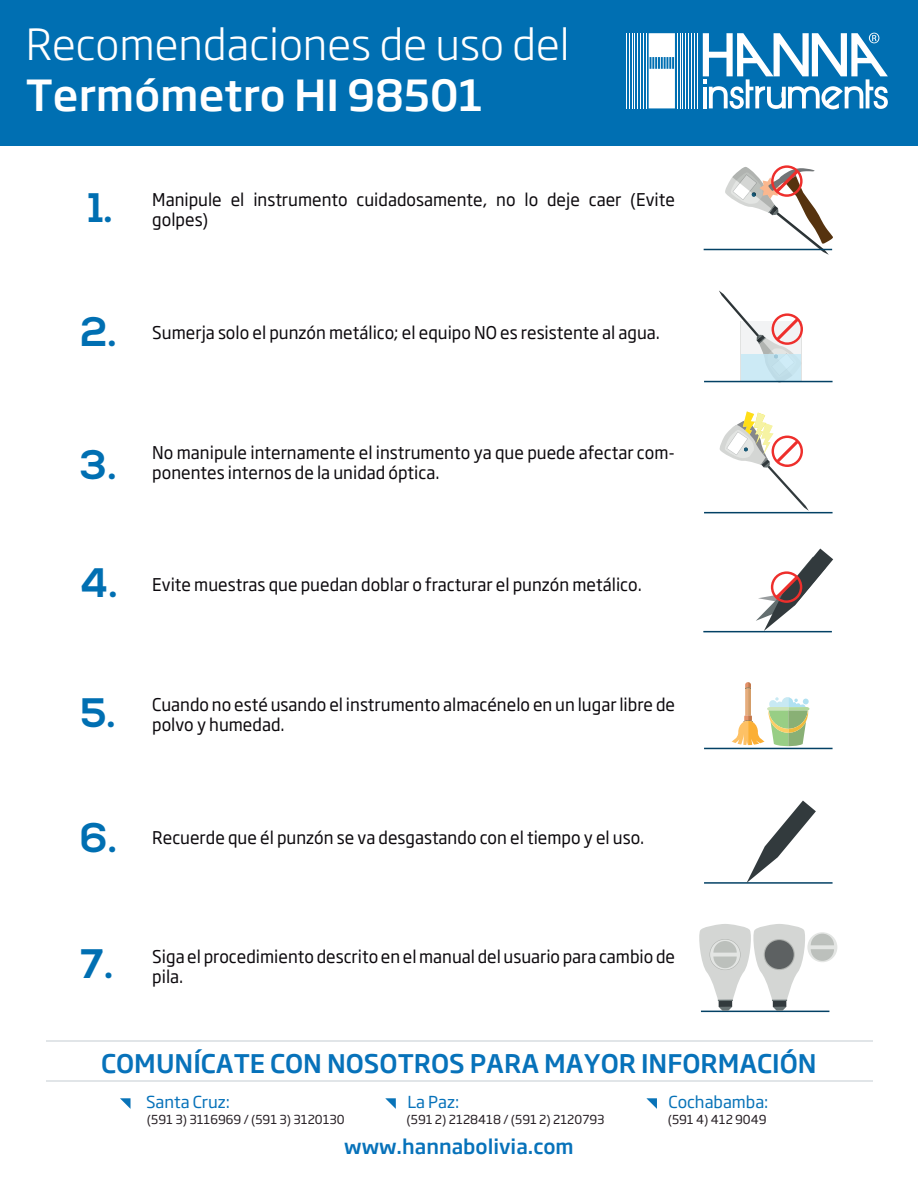
<style>
.page{position:relative;width:918px;height:1188px;background:#fff}
.page>*{position:absolute;margin:0;border:0;box-sizing:border-box;transform-origin:0 0}
.t1{font:300 42.3px "Soho Gothic Pro";color:#fff}
.t2{font:500 42.3px "Soho Gothic Pro";color:#fff}
.t3{font:700 41.1px "Nexa";color:#006fb2}
.t4{font:500 25.35px "Soho Gothic Pro";color:#0772ba}
.t5{font:500 19.95px "Soho Gothic Pro";color:#0772ba}
.t6{font:17.4px/19.8px "Soho Gothic Pro";color:#0c090d;scale:.95 1}
.t7{font:16.35px "Soho Gothic Pro";color:#0772ba}
.t8{font:16.35px "Soho Gothic Pro";color:#0873b8}
.t9{font:12.3px "Soho Gothic Pro";color:#251e23}
</style>
<div class="page">
<hr style="left:704px;top:249px;width:128px;height:1px;background:#034165">
<svg style="left:724px;top:165px;width:109px;height:90px"></svg>
<hr style="left:704px;top:381px;width:129px;height:1px;background:#034165">
<svg style="left:719px;top:291px;width:84px;height:92px"></svg>
<hr style="left:704px;top:748px;width:129px;height:1px;background:#034165">
<svg style="left:732px;top:682px;width:77px;height:64px"></svg>
<hr style="left:703px;top:631px;width:129px;height:1px;background:#034165">
<svg style="left:756px;top:549px;width:77px;height:82px"></svg>
<hr style="left:704px;top:882px;width:129px;height:2px;background:#034165">
<svg style="left:747px;top:801px;width:69px;height:82px"></svg>
<hr style="left:701px;top:1011px;width:128px;height:1px;background:#034165">
<svg style="left:719px;top:1007px;width:13px;height:4px"></svg>
<div style="left:719px;top:1001px;width:13px;height:6px;background:#323a3d"></div>
<svg style="left:773px;top:1007px;width:13px;height:4px"></svg>
<div style="left:773px;top:1001px;width:13px;height:6px;background:#323a3d"></div>
<div style="left:807px;top:932px;width:30px;height:30px;background:#e3e5e3;border-radius:50%"></div>
<svg style="left:699px;top:924px;width:135px;height:77px"></svg>
<div style="left:765px;top:940px;width:29px;height:29px;background:#5d6162;border-radius:50%"></div>
<div style="left:0;top:0;width:918px;height:146px;background:#006fb2"></div>
<hr style="left:697px;top:33px;width:1px;height:75px;background:#fff">
<hr style="left:694px;top:33px;width:1px;height:75px;background:#fff">
<hr style="left:691px;top:33px;width:1px;height:75px;background:#fff">
<hr style="left:688px;top:33px;width:1px;height:75px;background:#fff">
<hr style="left:685px;top:33px;width:1px;height:75px;background:#fff">
<hr style="left:683px;top:33px;width:1px;height:75px;background:#fff">
<hr style="left:680px;top:33px;width:1px;height:75px;background:#fff">
<hr style="left:677px;top:33px;width:1px;height:75px;background:#fff">
<hr style="left:646px;top:33px;width:1px;height:75px;background:#fff">
<hr style="left:643px;top:33px;width:1px;height:75px;background:#fff">
<hr style="left:640px;top:33px;width:1px;height:75px;background:#fff">
<hr style="left:637px;top:33px;width:1px;height:75px;background:#fff">
<hr style="left:635px;top:33px;width:1px;height:75px;background:#fff">
<hr style="left:632px;top:33px;width:1px;height:75px;background:#fff">
<hr style="left:629px;top:33px;width:1px;height:75px;background:#fff">
<hr style="left:626px;top:33px;width:1px;height:75px;background:#fff">
<svg style="left:649px;top:33px;width:26px;height:75px;background:#e2eef6"></svg>
<svg style="left:703px;top:33px;width:185px;height:76px"></svg>
<hr style="left:704px;top:512px;width:129px;height:1px;background:#034165">
<svg style="left:719px;top:411px;width:90px;height:100px"></svg>
<hr style="left:46px;top:1041px;width:826px;height:1px;background:#e1e5e8">
<hr style="left:46px;top:1080px;width:826px;height:1px;background:#e1e5e8">
<svg style="left:120px;top:1098px;width:11px;height:11px"></svg>
<svg style="left:385px;top:1098px;width:11px;height:11px"></svg>
<svg style="left:646px;top:1098px;width:11px;height:11px"></svg>
<h1 class="t1" style="left:26px;top:11px;width:545px">Recomendaciones de uso del</h1>
<h1 class="t2" style="left:26px;top:62px;width:459px">Termómetro HI 98501</h1>
<h2 class="t3" style="left:88px;top:184px;width:27px">1.</h2>
<h2 class="t3" style="left:81px;top:308px;width:38px">2.</h2>
<p class="t6" style="left:152px;top:189px;width:552px">Manipule el instrumento cuidadosamente, no lo deje caer (Evite golpes)</p>
<p class="t6" style="left:152px;top:322px;width:536px">Sumerja solo el punzón metálico; el equipo NO es resistente al agua.</p>
<h2 class="t3" style="left:81px;top:441px;width:38px">3.</h2>
<h2 class="t3" style="left:81px;top:559px;width:39px">4.</h2>
<p class="t6" style="left:152px;top:442px;width:552px">No manipule internamente el instrumento ya que puede afectar com&shy;ponentes internos de la unidad óptica.</p>
<p class="t6" style="left:152px;top:573px;width:517px">Evite muestras que puedan doblar o fracturar el punzón metálico.</p>
<h2 class="t3" style="left:81px;top:689px;width:37px">5.</h2>
<h2 class="t3" style="left:81px;top:814px;width:39px">6.</h2>
<p class="t6" style="left:152px;top:694px;width:552px">Cuando no esté usando el instrumento almacénelo en un lugar libre de polvo y humedad.</p>
<p class="t6" style="left:152px;top:827px;width:520px">Recuerde que él punzón se va desgastando con el tiempo y el uso.</p>
<h2 class="t3" style="left:81px;top:941px;width:35px">7.</h2>
<p class="t6" style="left:152px;top:946px;width:552px">Siga el procedimiento descrito en el manual del usuario para cambio de pila.</p>
<h3 class="t4" style="left:101px;top:1043px;width:717px">COMUNÍCATE CON NOSOTROS PARA MAYOR INFORMACIÓN</h3>
<p class="t7" style="left:146px;top:1090px;width:85px">Santa Cruz:</p>
<p class="t7" style="left:407px;top:1090px;width:53px">La Paz:</p>
<p class="t8" style="left:669px;top:1090px;width:101px">Cochabamba:</p>
<p class="t9" style="left:147px;top:1110px;width:199px">(591 3) 3116969 / (591 3) 3120130</p>
<p class="t9" style="left:407px;top:1110px;width:199px">(591 2) 2128418 / (591 2) 2120793</p>
<p class="t9" style="left:668px;top:1110px;width:100px">(591 4) 412 9049</p>
<p class="t5" style="left:344px;top:1131px;width:231px">www.hannabolivia.com</p>
</div>
